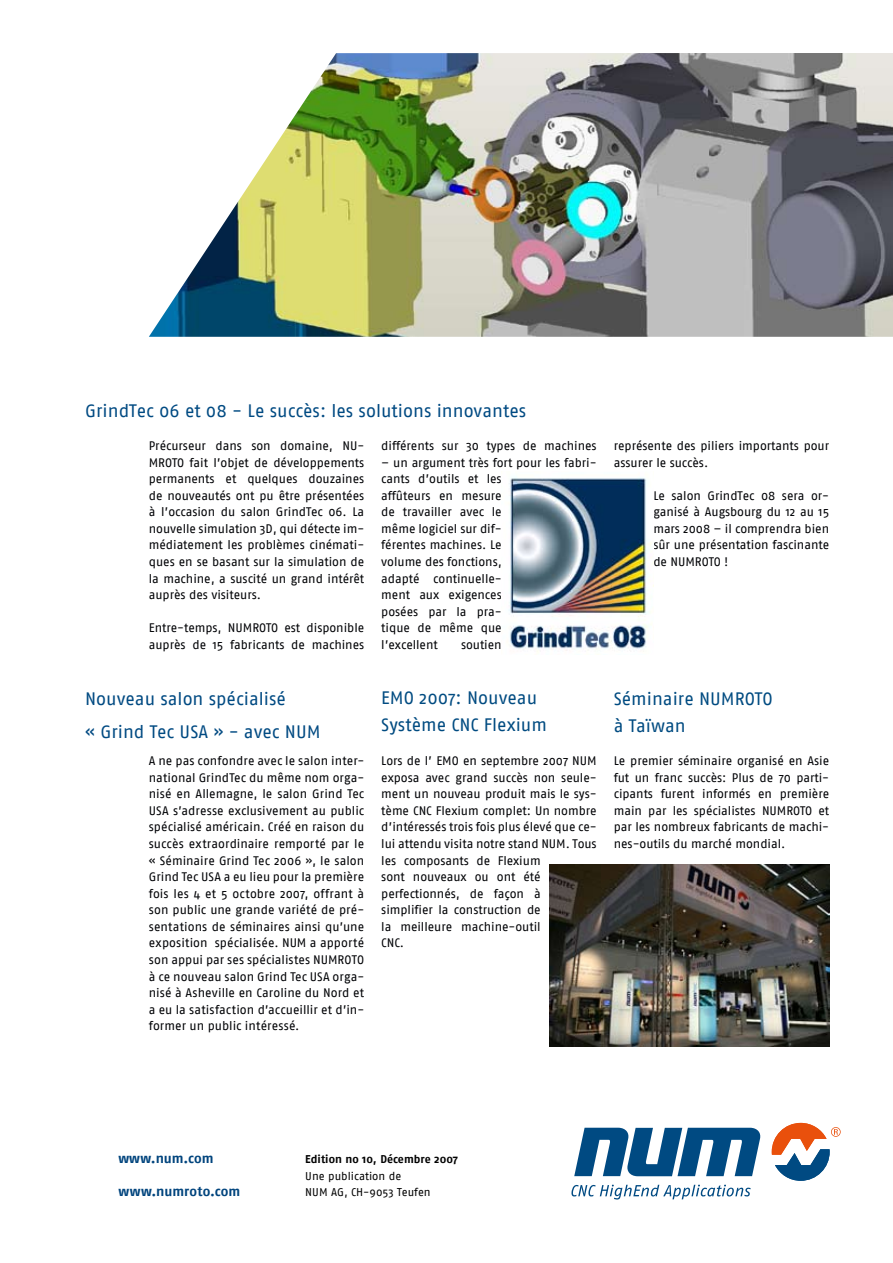
<style>
.page{position:relative;width:893px;height:1263px;background:#fff}
.page>*{position:absolute;margin:0;border:0;box-sizing:border-box;transform-origin:0 0}
.t1{font:18px/33px "Fago No";color:#004a82}
.t2{font:18px/27px "Fago No";color:#004b81}
.t3{font:700 13.5px "Fago No";letter-spacing:.01em;color:#00447d}
.t4{font:12.3px/16.6px "Fago No";letter-spacing:-.005em;color:#000205;text-align:justify}
.t5{font:11.25px/16.6px "Fago No";color:#000}
.t6{font:700 11.25px "Fago No";color:#000}
</style>
<div class="page">
<svg style="left:574px;top:1128px;width:187px;height:48px"></svg>
<svg style="left:571px;top:1184px;width:180px;height:15px"></svg>
<svg style="left:772px;top:1123px;width:69px;height:58px"></svg>
<img style="left:149px;top:53px;width:744px;height:284px">
<img style="left:508px;top:477px;width:144px;height:175px">
<img style="left:549px;top:864px;width:280px;height:183px">
<h1 class="t1" style="left:85px;top:394px;width:443px">GrindTec 06 et 08 - Le succès: les solutions innovantes</h1>
<p class="t4" style="left:149px;top:437px;width:217px">Précurseur dans son domaine, NU-MROTO fait l’objet de développements permanents et quelques douzaines de nouveautés ont pu être présentées à l’occasion du salon GrindTec 06. La nouvelle simulation 3D, qui détecte im&shy;médiatement les problèmes cinémati&shy;ques en se basant sur la simulation de la machine, a suscité un grand intérêt auprès des visiteurs.</p>
<p class="t4" style="left:149px;top:620px;width:217px">Entre-temps, NUMROTO est disponible auprès de 15 fabricants de machines</p>
<p class="t4" style="left:381px;top:437px;width:217px">différents sur 30 types de machines</p>
<p class="t4" style="left:381px;top:454px;width:217px;text-align:left">– un argument très fort pour les fabri&shy;cants d’outils et les<br>affûteurs en mesure<br>de travailler avec le<br>même logiciel sur dif-<br>férentes machines. Le<br>volume des fonctions,<br>adapté continuelle-<br>ment aux exigences<br>posées par la pra-<br>tique de même que<br>l’excellent</p>
<p class="t4" style="left:461px;top:636px;width:42px">soutien</p>
<h1 class="t1" style="left:85px;top:682px;width:237px">Nouveau salon spécialisé<br>« Grind Tec USA » - avec NUM</h1>
<p class="t4" style="left:149px;top:752px;width:217px">A ne pas confondre avec le salon inter&shy;national GrindTec du même nom orga&shy;nisé en Allemagne, le salon Grind Tec USA s’adresse exclusivement au public spécialisé américain. Créé en raison du succès extraordinaire remporté par le « Séminaire Grind Tec 2006 », le salon Grind Tec USA a eu lieu pour la première fois les 4 et 5 octobre 2007, offrant à son public une grande variété de pré&shy;sentations de séminaires ainsi qu’une exposition spécialisée. NUM a apporté son appui par ses spécialistes NUMROTO à ce nouveau salon Grind Tec USA orga&shy;nisé à Asheville en Caroline du Nord et a eu la satisfaction d’accueillir et d’in&shy;former un public intéressé.</p>
<h1 class="t2" style="left:381px;top:684px;width:167px">EMO 2007: Nouveau<br>Système CNC Flexium</h1>
<p class="t4" style="left:381px;top:752px;width:217px;text-align:left">Lors de l’ EMO en septembre 2007 NUM exposa avec grand succès non seule&shy;ment un nouveau produit mais le sys&shy;tème CNC Flexium complet: Un nombre d’intéressés trois fois plus élevé que ce&shy;lui attendu visita notre stand NUM. Tous les composants de Flexium<br>sont nouveaux ou ont été perfectionnés, de façon à<br>simplifier la construction de<br>la meilleure machine-outil<br>CNC.</p>
<p class="t4" style="left:614px;top:437px;width:217px">représente des piliers importants pour assurer le succès.</p>
<p class="t4" style="left:653px;top:487px;width:177px">Le salon GrindTec 08 sera or&shy;ganisé à Augsbourg du 12 au 15 mars 2008 – il comprendra bien sûr une présentation fascinante de NUMROTO !</p>
<h1 class="t2" style="left:614px;top:685px;width:160px">Séminaire NUMROTO à Taïwan</h1>
<p class="t4" style="left:614px;top:752px;width:217px">Le premier séminaire organisé en Asie fut un franc succès: Plus de 70 parti&shy;cipants furent informés en première main par les spécialistes NUMROTO et par les nombreux fabricants de machi&shy;nes-outils du marché mondial.</p>
<p class="t3" style="left:118px;top:1150px;width:97px">www.num.com</p>
<p class="t3" style="left:118px;top:1183px;width:123px">www.numroto.com</p>
<p class="t6" style="left:305px;top:1152px;width:154px">Edition no 10, Décembre 2007</p>
<p class="t5" style="left:305px;top:1167px;width:127px">Une publication de<br>NUM AG, CH-9053 Teufen</p>
</div>
